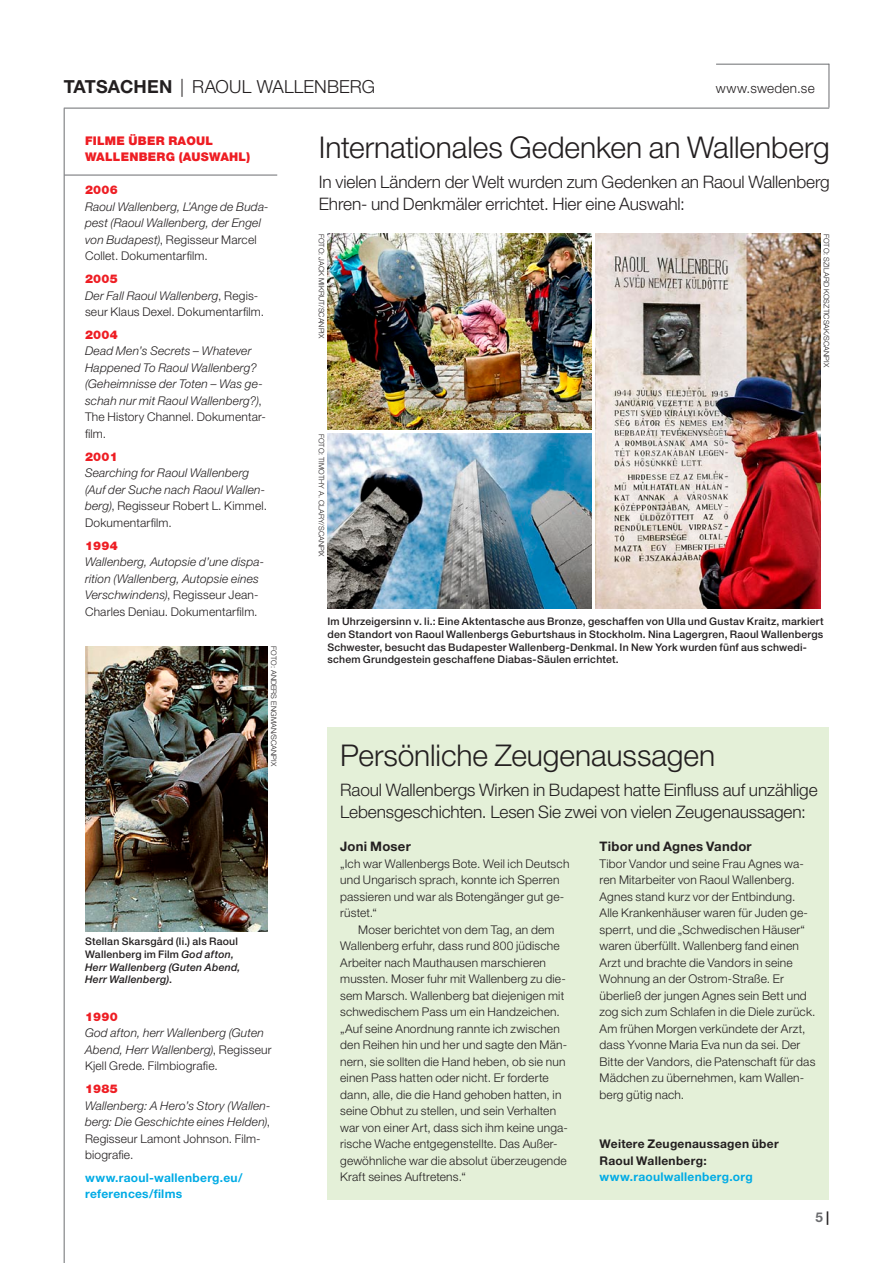
<style>
.page{position:relative;width:893px;height:1263px;background:#fff}
.page>*{position:absolute;margin:0;border:0;box-sizing:border-box;transform-origin:0 0}
.t1{font:300 30px "Helvetica Neue LT Pro";letter-spacing:-.005em;color:#231f20}
.t2{font:300 18px "Helvetica Neue LT Pro";letter-spacing:.01em;color:#231f20}
.t3{font:300 17.25px/21.8px "Helvetica Neue LT Pro";letter-spacing:-.005em;color:#231f20}
.t4{font:300 13.5px "Helvetica Neue LT Pro";letter-spacing:.02em;color:#231f20}
.t5{font:700 13.5px "Helvetica Neue LT Pro";color:#6c6d70}
.t6{font:700 13.2px "Helvetica Neue LT Pro";letter-spacing:.02em;color:#231f20}
.t7{font:300 12px/16.5px "Helvetica Neue LT Pro";letter-spacing:.015em;color:#231f20}
.t8{font:italic 300 12px/16.5px "Helvetica Neue LT Pro";letter-spacing:.015em;color:#231f20}
.t9{font:700 12px/16.5px "Helvetica Neue LT Pro";letter-spacing:.025em;color:#00abe5}
.t10{font:900 12px/16.5px "Helvetica Neue LT Pro";letter-spacing:.02em;color:#ee1d23}
.t11{font:700 12px/16.5px "Helvetica Neue LT Pro";letter-spacing:.02em;color:#231f20}
.t12{font:500 10.5px/12.8px "Helvetica Neue LT Pro";letter-spacing:.02em;color:#231f20}
.t13{font:italic 500 10.5px/12.8px "Helvetica Neue LT Pro";letter-spacing:.025em;color:#231f20}
.t14{font:300 7.5px "Helvetica Neue LT Pro";color:#231f20}
.s1{font-weight:700}
.s2{font-style:normal}
.s3{font-weight:900;color:#ee1d23}
.s4{font-style:italic}
.s5{color:#231f20}
</style>
<div class="page">
<hr style="left:64px;top:108px;width:1px;height:1155px;background:#6c6d70">
<hr style="left:829px;top:64px;width:1px;height:44px;background:#6c6d70">
<hr style="left:64px;top:108px;width:765px;height:1px;background:#6c6d70">
<hr style="left:716px;top:64px;width:113px;height:1px;background:#6c6d70">
<img style="left:595px;top:234px;width:226px;height:374px">
<img style="left:327px;top:434px;width:264px;height:174px">
<img style="left:327px;top:234px;width:264px;height:195px">
<hr style="left:64px;top:175px;width:213px;height:1px;background:#6c6d70">
<img style="left:85px;top:646px;width:183px;height:285px">
<div style="left:327px;top:727px;width:502px;height:472px;background:#e4f0d8"></div>
<h2 class="t2" style="left:64px;top:75px;width:313px"><span class="s1">TATsachen</span> | Raoul Wallenberg</h2>
<p class="t4" style="left:716px;top:79px;width:100px">www.sweden.se</p>
<p class="t10" style="left:85px;top:132px;width:167px">FILME ÜBER RAOUL<br>WALLENBERG (AUSWAHL)</p>
<p class="t10" style="left:85px;top:182px;width:34px">2006</p>
<p class="t8" style="left:85px;top:198px;width:185px">Raoul Wallenberg, L’Ange de Buda&shy;pest (Raoul Wallenberg, der Engel von Budapest)<span class="s2">, Regisseur Marcel<br>Collet. Dokumentarfilm.</span></p>
<p class="t7" style="left:85px;top:270px;width:181px"><span class="s3">2005<br></span><span class="s4">Der Fall Raoul Wallenberg</span>, Regis&shy;seur Klaus Dexel. Dokumentarfilm.</p>
<p class="t10" style="left:85px;top:326px;width:34px">2004</p>
<p class="t8" style="left:85px;top:343px;width:182px">Dead Men’s Secrets – Whatever<br>Happened To Raoul Wallenberg? (Geheimnisse der Toten – Was ge&shy;schah nur mit Raoul Wallenberg?)<span class="s2">,<br>The History Channel. Dokumentar&shy;film.</span></p>
<p class="t10" style="left:85px;top:448px;width:34px">2001</p>
<p class="t8" style="left:85px;top:465px;width:184px">Searching for Raoul Wallenberg (Auf der Suche nach Raoul Wallen&shy;berg)<span class="s2">, Regisseur Robert L. Kimmel.<br>Dokumentarfilm.</span></p>
<p class="t10" style="left:85px;top:537px;width:34px">1994</p>
<p class="t8" style="left:85px;top:553px;width:181px">Wallenberg, Autopsie d’une dispa&shy;rition (Wallenberg, Autopsie eines Verschwindens)<span class="s2">, Regisseur Jean-Charles Deniau. Dokumentarfilm.</span></p>
<p class="t14" style="left:278px;top:646px;width:121px;rotate:90deg">FOTO: ANDERS ENGMAN/SCANPIX</p>
<p class="t13" style="left:85px;top:935px;width:157px"><span class="s2">Stellan Skarsgård (li.) als Raoul<br>Wallenberg im Film</span> God afton,<br>Herr Wallenberg (Guten Abend,<br>Herr Wallenberg)<span class="s2">.</span></p>
<p class="t10" style="left:85px;top:1008px;width:34px">1990</p>
<p class="t8" style="left:85px;top:1024px;width:188px">God afton, herr Wallenberg (Guten<br>Abend, Herr Wallenberg)<span class="s2">, Regisseur<br>Kjell Grede. Filmbiografie.</span></p>
<p class="t10" style="left:85px;top:1080px;width:34px">1985</p>
<p class="t8" style="left:85px;top:1097px;width:187px">Wallenberg: A Hero’s Story (Wallen&shy;berg: Die Geschichte eines Helden)<span class="s2">,<br>Regisseur Lamont Johnson. Film&shy;biografie.</span></p>
<p class="t9" style="left:85px;top:1169px;width:159px">www.raoul-wallenberg.eu/ references/films</p>
<h1 class="t1" style="left:319px;top:128px;width:512px">Internationales Gedenken an Wallenberg</h1>
<h3 class="t3" style="left:319px;top:170px;width:512px">In vielen Ländern der Welt wurden zum Gedenken an Raoul Wallenberg<br>Ehren- und Denkmäler errichtet. Hier eine Auswahl:</h3>
<p class="t14" style="left:326px;top:234px;width:106px;rotate:90deg">FOTO: JACK MIKRUT/SCANPIX</p>
<p class="t14" style="left:326px;top:434px;width:125px;rotate:90deg">FOTO: TIMOTHY A. CLARY/SCANPIX</p>
<p class="t14" style="left:831px;top:234px;width:135px;rotate:90deg">FOTO: SZILARD KOSZTICSAK/SCANPIX</p>
<p class="t12" style="left:327px;top:615px;width:498px">Im Uhrzeigersinn v. li.: Eine Aktentasche aus Bronze, geschaffen von Ulla und Gustav Kraitz, markiert den Standort von Raoul Wallenbergs Geburtshaus in Stockholm. Nina Lagergren, Raoul Wallenbergs Schwester, besucht das Budapester Wallenberg-Denkmal. In New York wurden fünf aus schwedi&shy;schem Grundgestein geschaffene Diabas-Säulen errichtet.</p>
<h1 class="t1" style="left:340px;top:737px;width:376px">Persönliche Zeugenaussagen</h1>
<h3 class="t3" style="left:340px;top:778px;width:479px">Raoul Wallenbergs Wirken in Budapest hatte Einfluss auf unzählige<br>Lebensgeschichten. Lesen Sie zwei von vielen Zeugenaussagen:</h3>
<p class="t6" style="left:340px;top:838px;width:72px">Joni Moser</p>
<p class="t7" style="left:340px;top:855px;width:231px">„Ich war Wallenbergs Bote. Weil ich Deutsch und Ungarisch sprach, konnte ich Sperren passieren und war als Botengänger gut ge&shy;rüstet.“</p>
<p class="t7" style="left:340px;top:921px;width:229px;text-indent:18px">Moser berichtet von dem Tag, an dem Wallenberg erfuhr, dass rund 800 jüdische Arbeiter nach Mauthausen marschieren mussten. Moser fuhr mit Wallenberg zu die&shy;sem Marsch. Wallenberg bat diejenigen mit schwedischem Pass um ein Handzeichen. „Auf seine Anordnung rannte ich zwischen den Reihen hin und her und sagte den Män&shy;nern, sie sollten die Hand heben, ob sie nun einen Pass hatten oder nicht. Er forderte dann, alle, die die Hand gehoben hatten, in seine Obhut zu stellen, und sein Verhalten war von einer Art, dass sich ihm keine unga&shy;rische Wache entgegenstellte. Das Außer&shy;gewöhnliche war die absolut überzeugende Kraft seines Auftretens.“</p>
<p class="t6" style="left:600px;top:838px;width:154px">Tibor und Agnes Vandor</p>
<p class="t7" style="left:600px;top:855px;width:217px">Tibor Vandor und seine Frau Agnes wa&shy;ren Mitarbeiter von Raoul Wallenberg.<br>Agnes stand kurz vor der Entbindung.<br>Alle Krankenhäuser waren für Juden ge&shy;sperrt, und die „Schwedischen Häuser“ waren überfüllt. Wallenberg fand einen Arzt und brachte die Vandors in seine Wohnung an der Ostrom-Straße. Er überließ der jungen Agnes sein Bett und zog sich zum Schlafen in die Diele zurück.<br>Am frühen Morgen verkündete der Arzt, dass Yvonne Maria Eva nun da sei. Der Bitte der Vandors, die Patenschaft für das Mädchen zu übernehmen, kam Wallen&shy;berg gütig nach.</p>
<p class="t11" style="left:600px;top:1135px;width:181px">Weitere Zeugenaussagen über<br>Raoul Wallenberg:</p>
<p class="t9" style="left:600px;top:1168px;width:155px">www.raoulwallenberg.org</p>
<p class="t5" style="left:815px;top:1208px;width:15px">5 <span class="s5">|</span></p>
</div>
